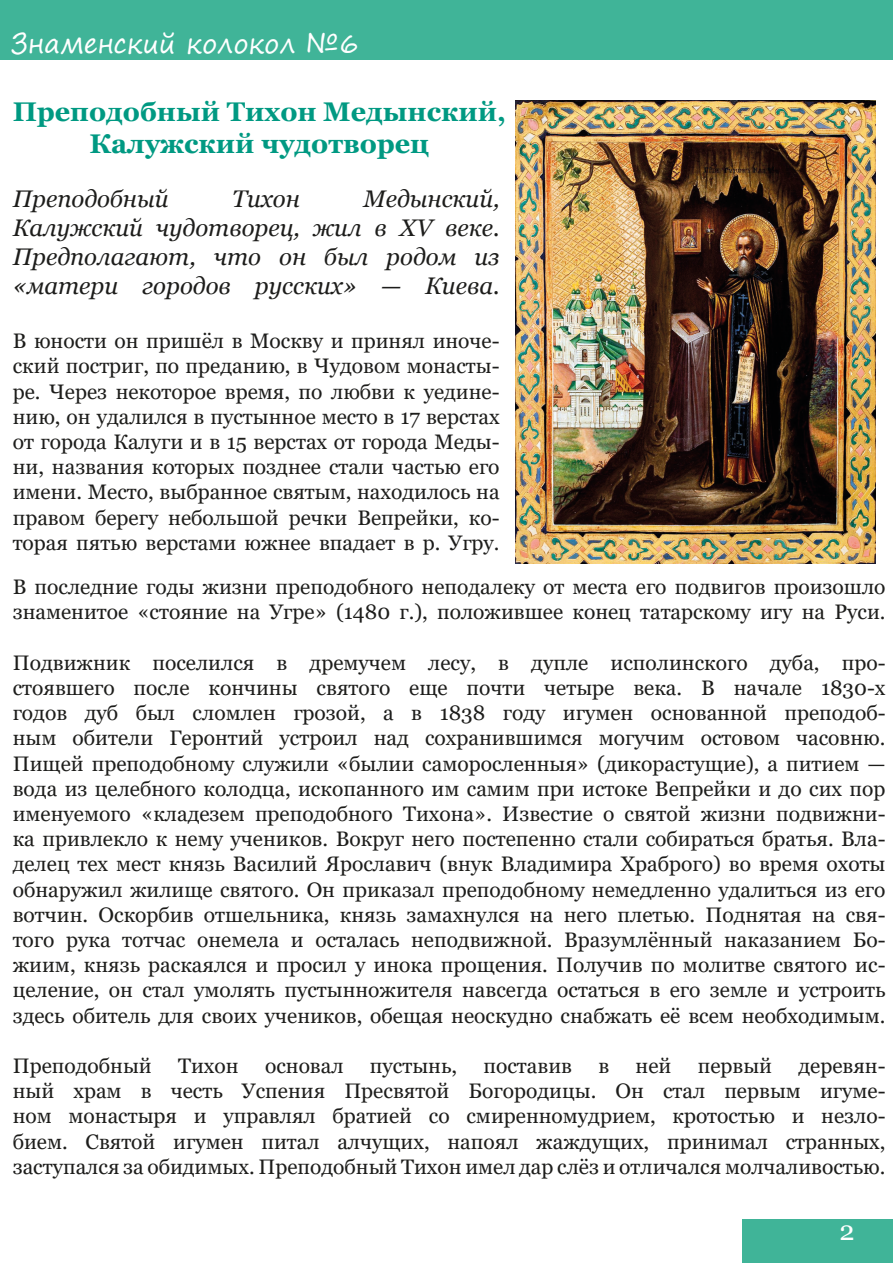
<style>
.page{position:relative;width:893px;height:1263px;background:#fff}
.page>*{position:absolute;margin:0;border:0;box-sizing:border-box;transform-origin:0 0}
.t1{font:700 27px/32.4px "Georgia";color:#009982;text-align:center}
.t2{font:27px "Segoe Print";color:#fff}
.t3{font:27px "Georgia";color:#fff}
.t4{font:italic 24px/28.8px "Georgia";color:#1d1d1b;text-align:justify}
.t5{font:21px/25.2px "Georgia";color:#1d1d1b}
</style>
<div class="page">
<div style="left:742px;top:1219px;width:151px;height:44px;background:#40b498"></div>
<div style="left:0;top:0;width:893px;height:60px;background:#40b498"></div>
<img style="left:516px;top:101px;width:360px;height:462px">
<p class="t2" style="left:11px;top:19px;width:349px">Знаменский колокол №6</p>
<p class="t1" style="left:13px;top:96px;width:495px">Преподобный Тихон Медынский,<br>Калужский чудотворец</p>
<p class="t4" style="left:13px;top:185px;width:157px">Преподобный</p>
<p class="t4" style="left:232px;top:185px;width:69px">Тихон</p>
<p class="t4" style="left:364px;top:185px;width:138px">Медынский,</p>
<p class="t4" style="left:13px;top:214px;width:488px">Калужский чудотворец, жил в XV веке.<br>Предполагают, что он был родом из «матери городов русских» — Киева.</p>
<p class="t5" style="left:13px;top:329px;width:488px;text-align:justify">В юности он пришёл в Москву и принял иноче&shy;ский постриг, по преданию, в Чудовом монасты&shy;ре. Через некоторое время, по любви к уедине&shy;нию, он удалился в пустынное место в 17 верстах от города Калуги и в 15 верстах от города Меды&shy;ни, названия которых позднее стали частью его имени. Место, выбранное святым, находилось на правом берегу небольшой речки Вепрейки, ко&shy;торая пятью верстами южнее впадает в р. Угру.</p>
<p class="t5" style="left:13px;top:575px;width:874px">В последние годы жизни преподобного неподалеку от места его подвигов произошло знаменитое «стояние на Угре» (1480 г.), положившее конец татарскому игу на Руси.</p>
<p class="t5" style="left:13px;top:650px;width:874px">Подвижник поселился в дремучем лесу, в дупле исполинского дуба, про&shy;стоявшего после кончины святого еще почти четыре века. В начале 1830-х</p>
<p class="t5" style="left:13px;top:701px;width:874px">годов дуб был сломлен грозой, а в 1838 году игумен основанной преподоб&shy;ным обители Геронтий устроил над сохранившимся могучим остовом часовню.</p>
<p class="t5" style="left:13px;top:751px;width:874px;text-align:justify">Пищей преподобному служили «былии саморосленныя» (дикорастущие), а питием — вода из целебного колодца, ископанного им самим при истоке Вепрейки и до сих пор именуемого «кладезем преподобного Тихона». Известие о святой жизни подвижни&shy;ка привлекло к нему учеников. Вокруг него постепенно стали собираться братья. Вла&shy;делец тех мест князь Василий Ярославич (внук Владимира Храброго) во время охоты обнаружил жилище святого. Он приказал преподобному немедленно удалиться из его вотчин. Оскорбив отшельника, князь замахнулся на него плетью. Поднятая на свя&shy;того рука тотчас онемела и осталась неподвижной. Вразумлённый наказанием Бо&shy;жиим, князь раскаялся и просил у инока прощения. Получив по молитве святого ис&shy;целение, он стал умолять пустынножителя навсегда остаться в его земле и устроить здесь обитель для своих учеников, обещая неоскудно снабжать её всем необходимым.</p>
<p class="t5" style="left:13px;top:1054px;width:141px">Преподобный</p>
<p class="t5" style="left:178px;top:1054px;width:62px">Тихон</p>
<p class="t5" style="left:265px;top:1054px;width:80px">основал</p>
<p class="t5" style="left:370px;top:1054px;width:89px">пустынь,</p>
<p class="t5" style="left:483px;top:1054px;width:90px">поставив</p>
<p class="t5" style="left:598px;top:1054px;width:12px">в</p>
<p class="t5" style="left:636px;top:1054px;width:37px">ней</p>
<p class="t5" style="left:698px;top:1054px;width:76px">первый</p>
<p class="t5" style="left:13px;top:1054px;width:874px;text-align:justify;text-indent:786px">деревян&shy;ный храм в честь Успения Пресвятой Богородицы. Он стал первым игуме&shy;ном монастыря и управлял братией со смиренномудрием, кротостью и незло&shy;бием. Святой игумен питал алчущих, напоял жаждущих, принимал странных, заступался за обидимых. Преподобный Тихон имел дар слёз и отличался молчаливостью.</p>
<p class="t3" style="left:840px;top:1214px;width:17px">2</p>
</div>
